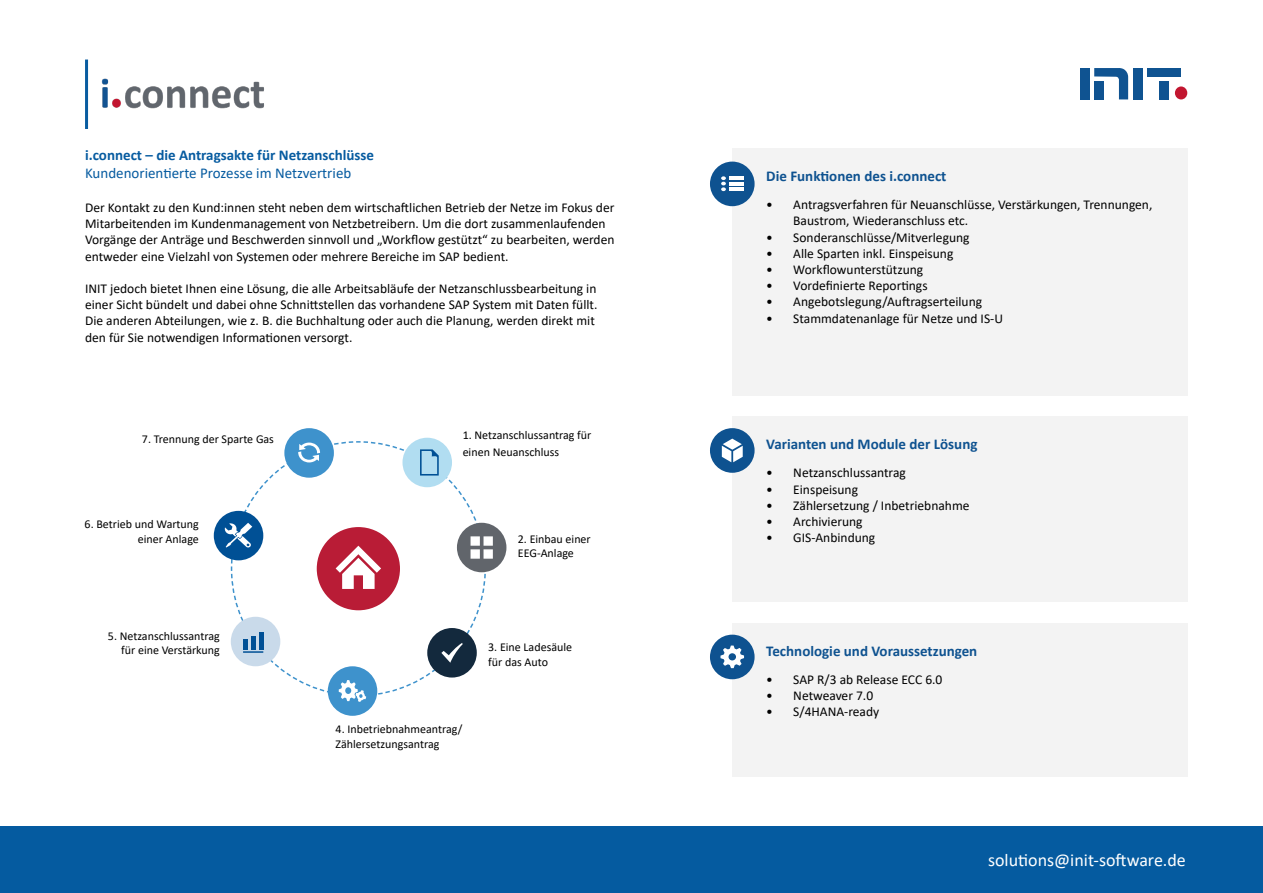
<style>
.page{position:relative;width:1263px;height:893px;background:#fff}
.page>*{position:absolute;margin:0;border:0;box-sizing:border-box;transform-origin:0 0}
.t1{font:18px "Calibri";color:#fff}
.t2{font:700 15px "Calibri";color:#0e5290}
.t3{font:700 15px "Calibri";color:#065ba0}
.t4{font:15px "Calibri";color:#065ba0}
.t5{font:13.5px/16.2px "Calibri";color:#000}
.t6{font:12px/14.4px "Calibri";color:#000}
</style>
<div class="page">
<div style="left:1080px;top:68px;width:9px;height:31px;background:#0f5391"></div>
<svg style="left:1094px;top:68px;width:34px;height:31px"></svg>
<div style="left:1133px;top:68px;width:9px;height:31px;background:#0f5391"></div>
<div style="left:1159px;top:81px;width:10px;height:18px;background:#0f5391"></div>
<div style="left:1147px;top:68px;width:34px;height:9px;background:#0f5391"></div>
<div style="left:1175px;top:86px;width:12px;height:13px;background:#c21630;border-radius:50%"></div>
<div style="left:0;top:826px;width:1263px;height:67px;background:#055ba0"></div>
<hr style="left:85px;top:60px;width:3px;height:69px;background:#095ca0">
<img style="left:101px;top:78px;width:163px;height:31px">
<div style="left:732px;top:148px;width:455px;height:247px;background:#f3f3f3"></div>
<div style="left:710px;top:162px;width:44px;height:44px;background:#0e5290;border-radius:50%"></div>
<hr style="left:729px;top:176px;width:14px;height:4px;background:#fff">
<hr style="left:729px;top:182px;width:14px;height:4px;background:#fff">
<hr style="left:729px;top:188px;width:14px;height:3px;background:#fff">
<svg style="left:721px;top:176px;width:5px;height:15px"></svg>
<div style="left:732px;top:417px;width:455px;height:185px;background:#f3f3f3"></div>
<div style="left:710px;top:428px;width:44px;height:45px;background:#0e5290;border-radius:50%"></div>
<svg style="left:722px;top:439px;width:21px;height:23px"></svg>
<div style="left:732px;top:623px;width:455px;height:153px;background:#f3f3f3"></div>
<div style="left:710px;top:635px;width:44px;height:44px;background:#0e5290;border-radius:50%"></div>
<svg style="left:720px;top:645px;width:24px;height:23px"></svg>
<div style="left:457px;top:523px;width:49px;height:49px;background:#61656b;border-radius:50%"></div>
<div style="left:328px;top:666px;width:49px;height:50px;background:#3e92cc;border-radius:50%"></div>
<div style="left:214px;top:511px;width:49px;height:49px;background:#005095;border-radius:50%"></div>
<div style="left:284px;top:428px;width:50px;height:50px;background:#3e92cc;border-radius:50%"></div>
<div style="left:483px;top:536px;width:10px;height:10px;background:#fff;border:2px solid #fff"></div>
<div style="left:483px;top:549px;width:10px;height:10px;background:#fff;border:2px solid #fff"></div>
<svg style="left:224px;top:440px;width:263px;height:262px"></svg>
<p class="t3" style="left:85px;top:144px;width:291px">i.connect – die Antragsakte für Netzanschlüsse</p>
<p class="t4" style="left:85px;top:162px;width:268px">Kundenorientierte Prozesse im Netzvertrieb</p>
<p class="t5" style="left:85px;top:199px;width:531px">Der Kontakt zu den Kund:innen steht neben dem wirtschaftlichen Betrieb der Netze im Fokus der Mitarbeitenden im Kundenmanagement von Netzbetreibern. Um die dort zusammenlaufenden Vorgänge der Anträge und Beschwerden sinnvoll und „Workflow gestützt“ zu bearbeiten, werden entweder eine Vielzahl von Systemen oder mehrere Bereiche im SAP bedient.</p>
<p class="t5" style="left:85px;top:280px;width:514px">INIT jedoch bietet Ihnen eine Lösung, die alle Arbeitsabläufe der Netzanschlussbearbeitung in einer Sicht bündelt und dabei ohne Schnittstellen das vorhandene SAP System mit Daten füllt.<br>Die anderen Abteilungen, wie z. B. die Buchhaltung oder auch die Planung, werden direkt mit den für Sie notwendigen Informationen versorgt.</p>
<p class="t6" style="left:142px;top:432px;width:134px">7. Trennung der Sparte Gas</p>
<p class="t6" style="left:85px;top:517px;width:116px;text-align:right">6. Betrieb und Wartung einer Anlage</p>
<p class="t6" style="left:108px;top:628px;width:113px;text-align:right">5. Netzanschlussantrag für eine Verstärkung</p>
<p class="t6" style="left:463px;top:427px;width:130px;line-height:16.2px">1. Netzanschlussantrag für einen Neuanschluss</p>
<p class="t6" style="left:518px;top:532px;width:74px">2. Einbau einer<br>EEG-Anlage</p>
<p class="t6" style="left:336px;top:722px;width:128px">4. Inbetriebnahmeantrag/<br>Zählersetzungsantrag</p>
<p class="t6" style="left:488px;top:640px;width:85px">3. Eine Ladesäule für das Auto</p>
<p class="t2" style="left:766px;top:165px;width:182px">Die Funktionen des i.connect</p>
<p class="t5" style="left:793px;top:196px;width:361px;text-indent:-27px">• Antragsverfahren für Neuanschlüsse, Verstärkungen, Trennungen,<br>Baustrom, Wiederanschluss etc.</p>
<p class="t5" style="left:766px;top:229px;width:205px">• Sonderanschlüsse/Mitverlegung</p>
<p class="t5" style="left:766px;top:245px;width:189px">• Alle Sparten inkl. Einspeisung</p>
<p class="t5" style="left:766px;top:261px;width:158px">• Workflowunterstützung</p>
<p class="t5" style="left:766px;top:277px;width:163px">• Vordefinierte Reportings</p>
<p class="t5" style="left:766px;top:293px;width:217px">• Angebotslegung/Auftragserteilung</p>
<p class="t5" style="left:766px;top:310px;width:238px">• Stammdatenanlage für Netze und IS-U</p>
<p class="t2" style="left:766px;top:434px;width:213px">Varianten und Module der Lösung</p>
<p class="t5" style="left:766px;top:464px;width:141px">• Netzanschlussantrag</p>
<p class="t5" style="left:766px;top:481px;width:93px">• Einspeisung</p>
<p class="t5" style="left:766px;top:497px;width:205px">• Zählersetzung / Inbetriebnahme</p>
<p class="t5" style="left:766px;top:513px;width:98px">• Archivierung</p>
<p class="t5" style="left:766px;top:529px;width:110px">• GIS-Anbindung</p>
<p class="t2" style="left:766px;top:640px;width:212px">Technologie und Voraussetzungen</p>
<p class="t5" style="left:766px;top:671px;width:178px">• SAP R/3 ab Release ECC 6.0</p>
<p class="t5" style="left:766px;top:687px;width:108px">• Netweaver 7.0</p>
<p class="t5" style="left:766px;top:703px;width:114px">• S/4HANA-ready</p>
<h1 class="t1" style="left:988px;top:848px;width:199px">solutions@init-software.de</h1>
</div>
